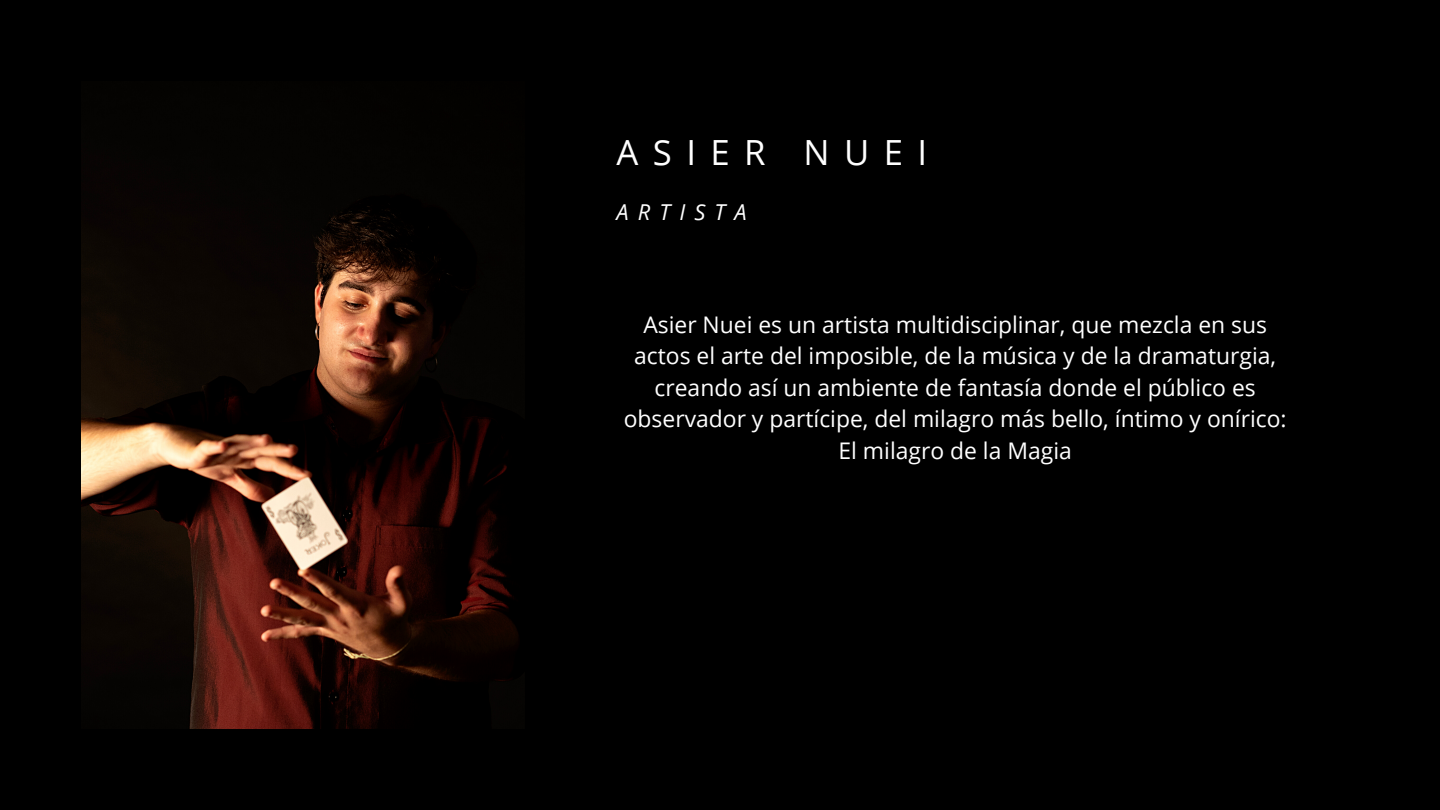
<style>
.page{position:relative;width:1440px;height:810px;background:#000}
.page>*{position:absolute;margin:0;border:0;box-sizing:border-box;transform-origin:0 0}
.t1{font:34.7px "Open Sans";letter-spacing:.415em;color:#fff}
.t2{font:22.9px/31.5px "Open Sans";color:#fff;text-align:center}
.t3{font:italic 21.9px "Open Sans";letter-spacing:.415em;color:#fff}
</style>
<div class="page">
<img style="left:81px;top:155px;width:438px;height:574px">
<h1 class="t1" style="left:617px;top:128px;width:312px">ASIER NUEI</h1>
<h2 class="t3" style="left:617px;top:197px;width:132px">ARTISTA</h2>
<p class="t2" style="left:624px;top:308px;width:664px">Asier Nuei es un artista multidisciplinar, que mezcla en sus actos el arte del imposible, de la música y de la dramaturgia, creando así un ambiente de fantasía donde el público es observador y partícipe, del milagro más bello, íntimo y onírico:</p>
<p class="t2" style="left:839px;top:434px;width:235px">El milagro de la Magia</p>
</div>
